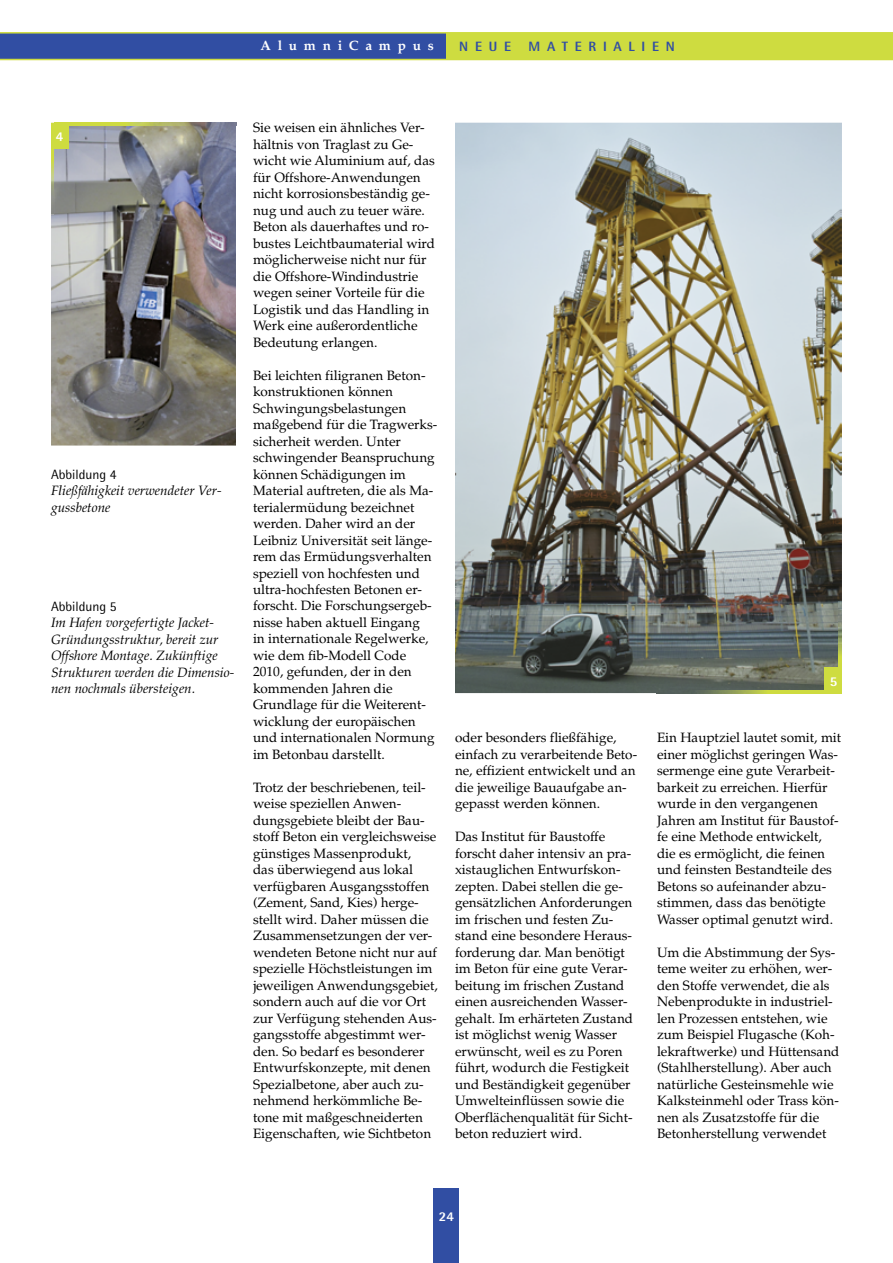
<style>
.page{position:relative;width:893px;height:1263px;background:#fff}
.page>*{position:absolute;margin:0;border:0;box-sizing:border-box;transform-origin:0 0}
.t1{font:13.5px/16.5px "Palatino";color:#000}
.t2{font:italic 13.5px/16.5px "Palatino";color:#000}
.t3{font:13.5px "Rotis Semi Sans";color:#000}
.t4{font:800 13.5px "Rotis Semi Sans";letter-spacing:.5em;color:#314ea3}
.t5{font:700 13.5px "Palatino";letter-spacing:.5em;color:#fff}
.t6{font:800 13.5px "Rotis Semi Sans";color:#fff}
</style>
<div class="page">
<div style="left:434px;top:1188px;width:25px;height:75px;background:#314ea3"></div>
<div style="left:0;top:33px;width:446px;height:27px;background:#314ea3"></div>
<div style="left:446px;top:33px;width:447px;height:27px;background:#cedc40"></div>
<hr style="left:0;top:32px;width:893px;height:2px;background:#cedc40">
<hr style="left:0;top:59px;width:893px;height:1px;background:#cedc40">
<img style="left:51px;top:126px;width:185px;height:320px">
<img style="left:455px;top:123px;width:387px;height:570px">
<img style="left:839px;top:601px;width:3px;height:66px">
<img style="left:657px;top:690px;width:168px;height:3px">
<div style="left:825px;top:667px;width:17px;height:26px;background:#cedc40"></div>
<img style="left:51px;top:148px;width:3px;height:66px">
<img style="left:68px;top:123px;width:168px;height:3px">
<div style="left:51px;top:123px;width:17px;height:25px;background:#cedc40"></div>
<p class="t5" style="left:260px;top:37px;width:175px">AlumniCampus</p>
<p class="t4" style="left:459px;top:37px;width:53px">NEUE</p>
<p class="t4" style="left:528px;top:37px;width:148px">MATERIALIEN</p>
<p class="t6" style="left:56px;top:128px;width:9px">4</p>
<p class="t3" style="left:51px;top:466px;width:67px">Abbildung 4</p>
<p class="t2" style="left:51px;top:482px;width:172px">Fließfähigkeit verwendeter Ver&shy;gussbetone</p>
<p class="t3" style="left:51px;top:598px;width:67px">Abbildung 5</p>
<p class="t2" style="left:51px;top:614px;width:185px">Im Hafen vorgefertigte Jacket-<br>Gründungsstruktur, bereit zur<br>Offshore Montage. Zukünftige<br>Strukturen werden die Dimensio&shy;nen nochmals übersteigen.</p>
<p class="t1" style="left:253px;top:119px;width:183px">Sie weisen ein ähnliches Ver&shy;hältnis von Traglast zu Ge&shy;wicht wie Aluminium auf, das für Offshore-Anwendungen nicht korrosionsbeständig ge&shy;nug und auch zu teuer wäre.<br>Beton als dauerhaftes und ro&shy;bustes Leichtbaumaterial wird möglicherweise nicht nur für die Offshore-Windindustrie wegen seiner Vorteile für die<br>Logistik und das Handling in<br>Werk eine außerordentliche<br>Bedeutung erlangen.</p>
<p class="t1" style="left:253px;top:367px;width:186px">Bei leichten filigranen Beton&shy;konstruktionen können<br>Schwingungsbelastungen maßgebend für die Tragwerks&shy;sicherheit werden. Unter schwingender Beanspruchung können Schädigungen im<br>Material auftreten, die als Ma&shy;terialermüdung bezeichnet werden. Daher wird an der<br>Leibniz Universität seit länge&shy;rem das Ermüdungsverhalten speziell von hochfesten und ultra-hochfesten Betonen er&shy;forscht. Die Forschungsergeb&shy;nisse haben aktuell Eingang<br>in internationale Regelwerke, wie dem fib-Modell Code<br>2010, gefunden, der in den kommenden Jahren die<br>Grund lage für die Weiterent&shy;wicklung der europäischen und internationalen Normung im Betonbau darstellt.</p>
<p class="t1" style="left:253px;top:779px;width:186px">Trotz der beschriebenen, teil&shy;weise speziellen Anwen&shy;dungsgebiete bleibt der Bau&shy;stoff Beton ein vergleichsweise günstiges Massenprodukt,<br>das überwiegend aus lokal verfügbaren Ausgangsstoffen (Zement, Sand, Kies) herge&shy;stellt wird. Daher müssen die<br>Zusammensetzungen der ver&shy;wendeten Betone nicht nur auf spezielle Höchstleistungen im jeweiligen Anwendungsgebiet, sondern auch auf die vor Ort zur Verfügung stehenden Aus&shy;gangsstoffe abgestimmt wer&shy;den. So bedarf es besonderer<br>Entwurfskonzepte, mit denen<br>Spezialbetone, aber auch zu&shy;nehmend herkömmliche Be&shy;tone mit maßgeschneiderten<br>Eigenschaften, wie Sichtbeton</p>
<p class="t1" style="left:455px;top:730px;width:184px">oder besonders fließfähige, einfach zu verarbeitende Beto&shy;ne, effizient entwickelt und an die jeweilige Bauaufgabe an&shy;gepasst werden können.</p>
<p class="t1" style="left:455px;top:829px;width:180px">Das Institut für Baustoffe forscht daher intensiv an pra&shy;xistauglichen Entwurfskon&shy;zepten. Dabei stellen die ge&shy;gensätzlichen Anforderungen im frischen und festen Zu&shy;stand eine besondere Heraus&shy;forderung dar. Man benötigt im Beton für eine gute Verar&shy;beitung im frischen Zustand einen ausreichenden Wasser&shy;gehalt. Im erhärteten Zustand ist möglichst wenig Wasser erwünscht, weil es zu Poren führt, wodurch die Festigkeit und Beständigkeit gegenüber<br>Umwelteinflüssen sowie die<br>Oberflächenqualität für Sicht&shy;beton reduziert wird.</p>
<p class="t6" style="left:830px;top:672px;width:9px">5</p>
<p class="t1" style="left:657px;top:730px;width:186px">Ein Hauptziel lautet somit, mit einer möglichst geringen Was&shy;sermenge eine gute Verarbeit&shy;barkeit zu erreichen. Hierfür wurde in den vergangenen<br>Jahren am Institut für Baustof&shy;fe eine Methode entwickelt, die es ermöglicht, die feinen und feinsten Bestandteile des<br>Betons so aufeinander abzu&shy;stimmen, dass das benötigte<br>Wasser optimal genutzt wird.</p>
<p class="t1" style="left:657px;top:944px;width:184px">Um die Abstimmung der Sys&shy;teme weiter zu erhöhen, wer&shy;den Stoffe verwendet, die als<br>Nebenprodukte in industriel&shy;len Prozessen entstehen, wie zum Beispiel Flugasche (Koh&shy;lekraftwerke) und Hüttensand (Stahlherstellung). Aber auch natürliche Gesteinsmehle wie<br>Kalksteinmehl oder Trass kön&shy;nen als Zusatzstoffe für die<br>Betonherstellung verwendet</p>
<p class="t6" style="left:439px;top:1208px;width:17px">24</p>
</div>
